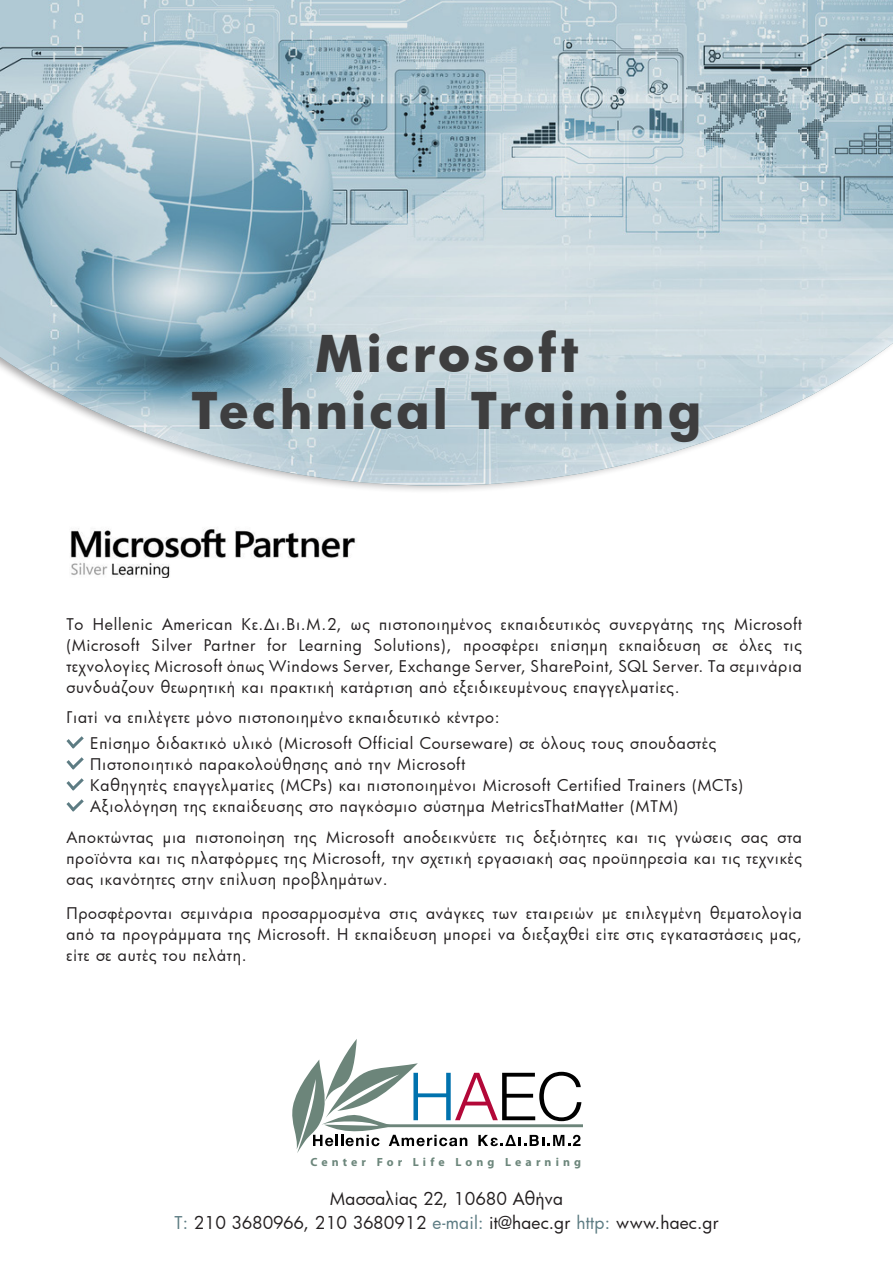
<style>
.page{position:relative;width:893px;height:1263px;background:#fff}
.page>*{position:absolute;margin:0;border:0;box-sizing:border-box;transform-origin:0 0}
.t1{font:700 49.5px "Futura";letter-spacing:.06em;color:#3e3e3f}
.t2{font:17.25px "Futura";letter-spacing:.01em;color:#231f20}
.t3{font:15.75px/21px "Futura";letter-spacing:.05em;color:#231f20;text-align:justify}
.t4{font:700 11.85px "Myriad Pro";letter-spacing:.345em;color:#6c867b}
.s1{color:#5d7c83}
</style>
<div class="page">
<img style="left:0;top:0;width:893px;height:486px">
<svg style="left:292px;top:1039px;width:289px;height:114px"></svg>
<hr style="left:380px;top:1124px;width:202px;height:3px;background:#6c857a">
<svg style="left:66px;top:736px;width:18px;height:76px"></svg>
<img style="left:70px;top:528px;width:286px;height:50px">
<p class="t1" style="left:315px;top:319px;width:265px">Microsoft</p>
<p class="t1" style="left:192px;top:376px;width:511px">Technical Training</p>
<p class="t3" style="left:66px;top:613px;width:737px">Το Hellenic American Κε.Δι.Βι.Μ.2, ως πιστοποιημένος εκπαιδευτικός συνεργάτης της Microsoft (Microsoft Silver Partner for Learning Solutions), προσφέρει επίσημη εκπαίδευση σε όλες τις τεχνολογίες Microsoft όπως Windows Server, Exchange Server, SharePoint, SQL Server. Τα σεμινάρια συνδυάζουν θεωρητική και πρακτική κατάρτιση από εξειδικευμένους επαγγελματίες.</p>
<p class="t3" style="left:66px;top:706px;width:435px">Γιατί να επιλέγετε μόνο πιστοποιημένο εκπαιδευτικό κέντρο:</p>
<p class="t3" style="left:90px;top:732px;width:628px">Επίσημο διδακτικό υλικό (Microsoft Official Courseware) σε όλους τους σπουδαστές</p>
<p class="t3" style="left:90px;top:753px;width:376px">Πιστοποιητικό παρακολούθησης από την Microsoft</p>
<p class="t3" style="left:90px;top:774px;width:654px">Καθηγητές επαγγελματίες (MCPs) και πιστοποιημένοι Microsoft Certified Trainers (MCTs)</p>
<p class="t3" style="left:90px;top:795px;width:589px">Αξιολόγηση της εκπαίδευσης στο παγκόσμιο σύστημα MetricsThatMatter (MTM)</p>
<p class="t3" style="left:66px;top:826px;width:737px">Αποκτώντας μια πιστοποίηση της Microsoft αποδεικνύετε τις δεξιότητες και τις γνώσεις σας στα προϊόντα και τις πλατφόρμες της Microsoft, την σχετική εργασιακή σας προϋπηρεσία και τις τεχνικές σας ικανότητες στην επίλυση προβλημάτων.</p>
<p class="t3" style="left:66px;top:902px;width:737px">Προσφέρονται σεμινάρια προσαρμοσμένα στις ανάγκες των εταιρειών με επιλεγμένη θεματολογία από τα προγράμματα της Microsoft. Η εκπαίδευση μπορεί να διεξαχθεί είτε στις εγκαταστάσεις μας, είτε σε αυτές του πελάτη.</p>
<p class="t4" style="left:310px;top:1154px;width:272px">Center For Life Long Learning</p>
<p class="t2" style="left:330px;top:1186px;width:234px">Mασσαλίας 22, 10680 Aθήνα</p>
<p class="t2" style="left:174px;top:1210px;width:545px"><span class="s1">Τ:</span> 210 3680966, 210 3680912 <span class="s1">e-mail:</span> it@haec.gr <span class="s1">http:</span> www.haec.gr</p>
</div>
